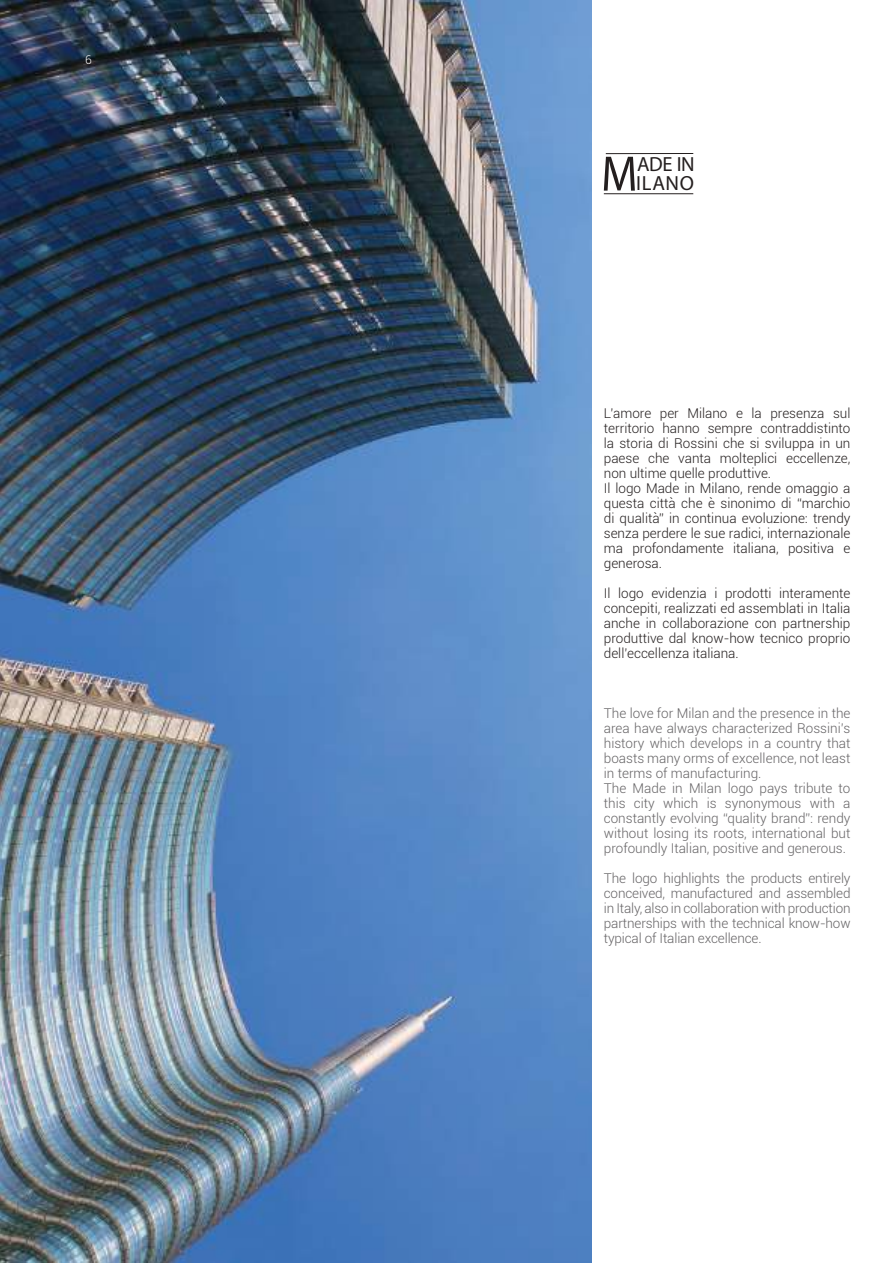
<style>
.page{position:relative;width:893px;height:1263px;background:#fff}
.page>*{position:absolute;margin:0;border:0;box-sizing:border-box;transform-origin:0 0}
.t1{font:20.55px "Myriad Pro";letter-spacing:.02em;color:#241f1f}
.t2{font:300 13.5px/15px "Roboto";color:#241f1f}
.t3{font:300 13.5px/15px "Roboto";color:#656365}
.t4{font:300 12px "Roboto";color:#fff}
</style>
<div class="page">
<hr style="left:606px;top:153px;width:87px;height:1px;background:#241f1f">
<hr style="left:604px;top:193px;width:89px;height:1px;background:#241f1f">
<svg style="left:604px;top:157px;width:31px;height:34px"></svg>
<img style="left:0;top:0;width:591px;height:1263px">
<p class="t4" style="left:85px;top:51px;width:8px">6</p>
<h1 class="t1" style="left:637px;top:151px;width:59px">ADE IN</h1>
<h1 class="t1" style="left:636px;top:171px;width:59px">ILANO</h1>
<p class="t2" style="left:604px;top:406px;width:248px">L’amore per Milano e la presenza sul territorio hanno sempre contraddistinto la storia di Rossini che si sviluppa in un paese che vanta molteplici eccellenze, non ultime quelle produttive.<br>Il logo Made in Milano, rende omaggio a questa città che è sinonimo di “marchio di qualità” in continua evoluzione: trendy senza perdere le sue radici, internazionale ma profondamente italiana, positiva e generosa.</p>
<p class="t2" style="left:604px;top:586px;width:248px;text-align:justify">Il logo evidenzia i prodotti interamente concepiti, realizzati ed assemblati in Italia anche in collaborazione con partnership produttive dal know-how tecnico proprio dell’eccellenza italiana.</p>
<p class="t3" style="left:604px;top:706px;width:248px">The love for Milan and the presence in the area have always characterized Rossini’s history which develops in a country that boasts many orms of excellence, not least in terms of manufacturing.<br>The Made in Milan logo pays tribute to this city which is synonymous with a constantly evolving “quality brand”: rendy without losing its roots, international but profoundly Italian, positive and generous.</p>
<p class="t3" style="left:604px;top:871px;width:248px;text-align:justify">The logo highlights the products entirely conceived, manufactured and assembled in Italy, also in collaboration with production partnerships with the technical know-how typical of Italian excellence.</p>
</div>
